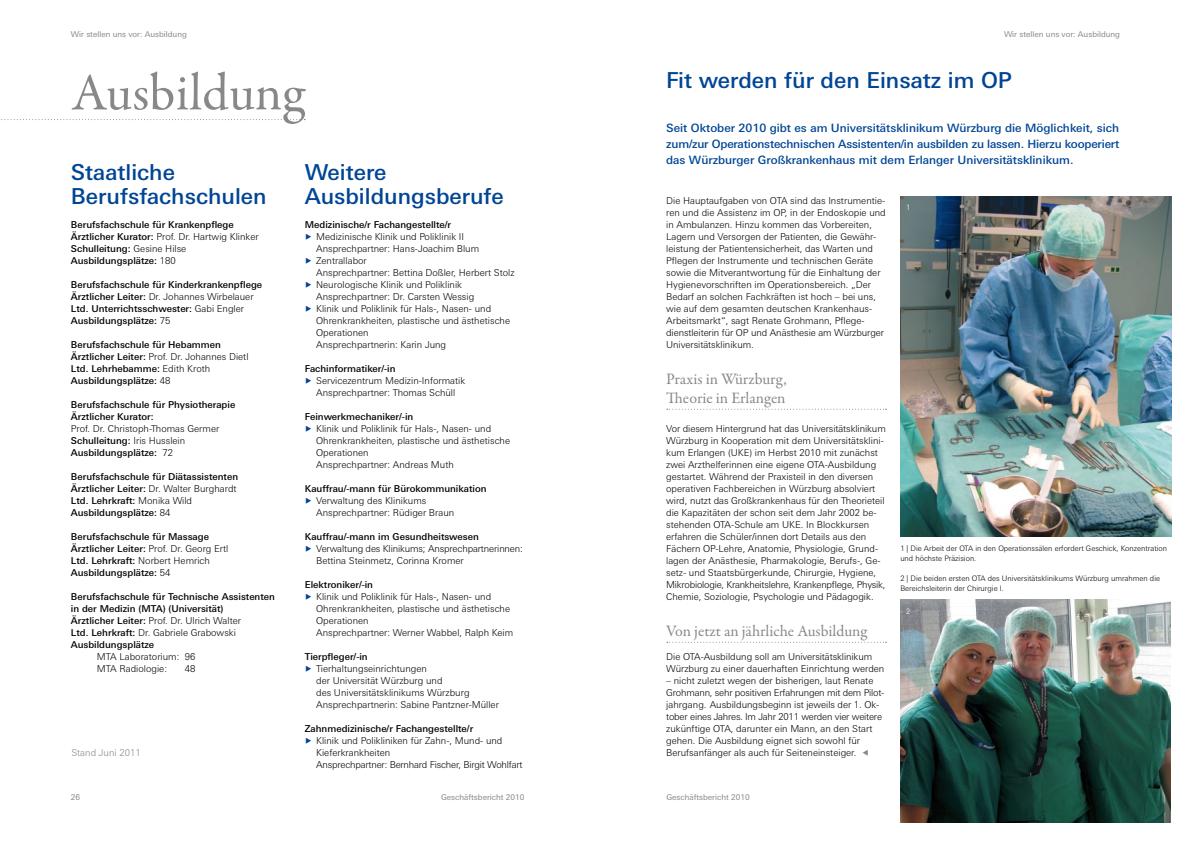
<style>
.page{position:relative;width:1191px;height:842px;background:#fff}
.page>*{position:absolute;margin:0;border:0;box-sizing:border-box;transform-origin:0 0}
.t1{font:53px "Garamond Premr Pro";color:#87888a}
.t2{font:500 22px/24px "LT Univers Basic";color:#004595}
.t3{font:16px/19px "Garamond Premr Pro";letter-spacing:-.005em;color:#87888a}
.t4{font:500 11.5px/16px "LT Univers Basic";color:#004595;text-align:justify}
.t5{font:300 9.5px/12px "LT Univers Basic";color:#000}
.t6{font:500 9.5px/12px "LT Univers Basic";color:#000}
.t7{font:300 9.5px "LT Univers Basic";letter-spacing:-.02em;color:#000}
.t8{font:300 9.5px "LT Univers Basic";color:#87888a}
.t9{font:8px "LT Univers Basic";color:#87888a}
.t10{font:300 7.5px/10px "LT Univers Basic";color:#000}
.t11{font:300 7.5px "LT Univers Basic";color:#fff}
.s1{font-weight:300}
.s2{font-weight:500}
.s3{color:#004595}
.s4{color:#87888a}
</style>
<div class="page">
<img style="left:900px;top:196px;width:271px;height:340px">
<img style="left:900px;top:599px;width:270px;height:223px">
<svg style="left:1px;top:119px;width:304px;height:1px"></svg>
<svg style="left:666px;top:409px;width:220px;height:1px"></svg>
<svg style="left:666px;top:642px;width:220px;height:1px"></svg>
<p class="t9" style="left:71px;top:30px;width:118px">Wir stellen uns vor: Ausbildung</p>
<h1 class="t1" style="left:71px;top:61px;width:234px">Ausbildung</h1>
<h2 class="t2" style="left:71px;top:160px;width:197px">Staatliche<br>Berufsfachschulen</h2>
<p class="t6" style="left:71px;top:219px;width:189px">Berufsfachschule für Krankenpflege Ärztlicher Kurator: <span class="s1">Prof. Dr. Hartwig Klinker </span>Schulleitung: <span class="s1">Gesine Hilse </span>Ausbildungsplätze: <span class="s1">180</span></p>
<p class="t6" style="left:71px;top:279px;width:193px">Berufsfachschule für Kinderkrankenpflege Ärztlicher Leiter: <span class="s1">Dr. Johannes Wirbelauer </span>Ltd. Unterrichtsschwester: <span class="s1">Gabi Engler </span>Ausbildungsplätze: <span class="s1">75</span></p>
<p class="t6" style="left:71px;top:339px;width:179px">Berufsfachschule für Hebammen<br>Ärztlicher Leiter: <span class="s1">Prof. Dr. Johannes Dietl<br></span>Ltd. Lehrhebamme: <span class="s1">Edith Kroth<br></span>Ausbildungsplätze: <span class="s1">48</span></p>
<p class="t6" style="left:71px;top:399px;width:166px">Berufsfachschule für Physiotherapie<br>Ärztlicher Kurator:</p>
<p class="t5" style="left:71px;top:423px;width:150px">Prof. Dr. Christoph-Thomas Germer<br><span class="s2">Schulleitung:</span> Iris Husslein<br><span class="s2">Ausbildungsplätze:</span> 72</p>
<p class="t6" style="left:71px;top:471px;width:169px">Berufsfachschule für Diätassistenten Ärztlicher Leiter: <span class="s1">Dr. Walter Burghardt </span>Ltd. Lehrkraft: <span class="s1">Monika Wild </span>Ausbildungsplätze: <span class="s1">84</span></p>
<p class="t6" style="left:71px;top:531px;width:159px">Berufsfachschule für Massage<br>Ärztlicher Leiter: <span class="s1">Prof. Dr. Georg Ertl<br></span>Ltd. Lehrkraft: <span class="s1">Norbert Hemrich<br></span>Ausbildungsplätze: <span class="s1">54</span></p>
<p class="t6" style="left:71px;top:591px;width:206px">Berufsfachschule für Technische Assistenten in der Medizin (MTA) (Universität)<br>Ärztlicher Leiter: <span class="s1">Prof. Dr. Ulrich Walter<br></span>Ltd. Lehrkraft: <span class="s1">Dr. Gabriele Grabowski </span>Ausbildungsplätze</p>
<p class="t5" style="left:97px;top:650px;width:100px">MTA Laboratorium: 96<br>MTA Radiologie:</p>
<h2 class="t2" style="left:305px;top:160px;width:200px">Weitere<br>Ausbildungsberufe</h2>
<p class="t6" style="left:305px;top:219px;width:148px">Medizinische/r Fachangestellte/r</p>
<p class="t5" style="left:305px;top:231px;width:161px"><span class="s3">▶</span> Medizinische Klinik und Poliklinik II</p>
<p class="t5" style="left:316px;top:243px;width:165px">Ansprechpartner: Hans-Joachim Blum</p>
<p class="t5" style="left:305px;top:255px;width:64px"><span class="s3">▶</span> Zentrallabor</p>
<p class="t5" style="left:316px;top:267px;width:200px">Ansprechpartner: Bettina Doßler, Herbert Stolz</p>
<p class="t5" style="left:305px;top:279px;width:159px"><span class="s3">▶</span> Neurologische Klinik und Poliklinik</p>
<p class="t5" style="left:316px;top:291px;width:160px">Ansprechpartner: Dr. Carsten Wessig</p>
<p class="t5" style="left:305px;top:303px;width:188px"><span class="s3">▶</span> Klinik und Poliklinik für Hals-, Nasen- und</p>
<p class="t5" style="left:316px;top:315px;width:195px">Ohrenkrankheiten, plastische und ästhetische</p>
<p class="t5" style="left:316px;top:327px;width:54px">Operationen</p>
<p class="t5" style="left:316px;top:339px;width:131px">Ansprechpartnerin: Karin Jung</p>
<p class="t6" style="left:305px;top:363px;width:92px">Fachinformatiker/-in</p>
<p class="t5" style="left:305px;top:375px;width:162px"><span class="s3">▶</span> Servicezentrum Medizin-Informatik</p>
<p class="t5" style="left:316px;top:387px;width:141px">Ansprechpartner: Thomas Schüll</p>
<p class="t6" style="left:305px;top:411px;width:110px">Feinwerkmechaniker/-in</p>
<p class="t5" style="left:305px;top:423px;width:188px"><span class="s3">▶</span> Klinik und Poliklinik für Hals-, Nasen- und</p>
<p class="t5" style="left:316px;top:435px;width:195px">Ohrenkrankheiten, plastische und ästhetische</p>
<p class="t5" style="left:316px;top:447px;width:54px">Operationen</p>
<p class="t5" style="left:316px;top:459px;width:139px">Ansprechpartner: Andreas Muth</p>
<p class="t6" style="left:305px;top:483px;width:183px">Kauffrau/-mann für Bürokommunikation</p>
<p class="t5" style="left:305px;top:495px;width:123px"><span class="s3">▶</span> Verwaltung des Klinikums</p>
<p class="t5" style="left:316px;top:507px;width:140px">Ansprechpartner: Rüdiger Braun</p>
<p class="t6" style="left:305px;top:531px;width:176px">Kauffrau/-mann im Gesundheitswesen</p>
<p class="t5" style="left:305px;top:543px;width:219px"><span class="s3">▶</span> Verwaltung des Klinikums; Ansprechpartnerinnen:</p>
<p class="t5" style="left:316px;top:555px;width:149px">Bettina Steinmetz, Corinna Kromer</p>
<p class="t6" style="left:305px;top:579px;width:70px">Elektroniker/-in</p>
<p class="t5" style="left:305px;top:591px;width:188px"><span class="s3">▶</span> Klinik und Poliklinik für Hals-, Nasen- und</p>
<p class="t5" style="left:316px;top:603px;width:195px">Ohrenkrankheiten, plastische und ästhetische</p>
<p class="t5" style="left:316px;top:615px;width:54px">Operationen</p>
<p class="t5" style="left:316px;top:627px;width:199px">Ansprechpartner: Werner Wabbel, Ralph Keim</p>
<p class="t6" style="left:305px;top:651px;width:64px">Tierpfleger/-in</p>
<p class="t5" style="left:305px;top:663px;width:124px"><span class="s3">▶</span> Tierhaltungseinrichtungen</p>
<p class="t5" style="left:316px;top:675px;width:128px">der Universität Würzburg und</p>
<p class="t5" style="left:316px;top:687px;width:155px">des Universitätsklinikums Würzburg</p>
<p class="t5" style="left:316px;top:699px;width:184px">Ansprechpartnerin: Sabine Pantzner-Müller</p>
<p class="t6" style="left:305px;top:723px;width:170px">Zahnmedizinische/r Fachangestellte/r</p>
<p class="t5" style="left:305px;top:735px;width:199px"><span class="s3">▶</span> Klinik und Polikliniken für Zahn-, Mund- und</p>
<p class="t5" style="left:316px;top:747px;width:76px">Kieferkrankheiten</p>
<p class="t7" style="left:316px;top:759px;width:208px">Ansprechpartner: Bernhard Fischer, Birgit Wohlfart</p>
<p class="t5" style="left:185px;top:662px;width:12px">48</p>
<p class="t8" style="left:71px;top:747px;width:71px">Stand Juni 2011</p>
<p class="t9" style="left:71px;top:793px;width:11px">26</p>
<p class="t9" style="left:441px;top:793px;width:85px">Geschäftsbericht 2010</p>
<p class="t9" style="left:1004px;top:30px;width:118px">Wir stellen uns vor: Ausbildung</p>
<h2 class="t2" style="left:666px;top:68px;width:347px">Fit werden für den Einsatz im OP</h2>
<p class="t4" style="left:666px;top:120px;width:454px">Seit Oktober 2010 gibt es am Universitätsklinikum Würzburg die Möglichkeit, sich zum/zur Operationstechnischen Assistenten/in ausbilden zu lassen. Hierzu kooperiert das Würzburger Großkrankenhaus mit dem Erlanger Universitätsklinikum.</p>
<p class="t5" style="left:666px;top:195px;width:221px">Die Hauptaufgaben von OTA sind das Instrumentie&shy;ren und die Assistenz im OP, in der Endoskopie und in Ambulanzen. Hinzu kommen das Vorbereiten, Lagern und Versorgen der Patienten, die Gewähr&shy;leistung der Patientensicherheit, das Warten und Pflegen der Instrumente und technischen Geräte sowie die Mitverantwortung für die Einhaltung der Hygienevorschriften im Operationsbereich. „Der Bedarf an solchen Fachkräften ist hoch – bei uns, wie auf dem gesamten deutschen Krankenhaus-Arbeitsmarkt“, sagt Renate Grohmann, Pflege&shy;dienstleiterin für OP und Anästhesie am Würzburger Universitätsklinikum.</p>
<h3 class="t3" style="left:666px;top:370px;width:122px">Praxis in Würzburg,<br>Theorie in Erlangen</h3>
<p class="t5" style="left:666px;top:423px;width:221px">Vor diesem Hintergrund hat das Universitätsklinikum Würzburg in Kooperation mit dem Universitätsklini&shy;kum Erlangen (UKE) im Herbst 2010 mit zunächst zwei Arzthelferinnen eine eigene OTA-Ausbildung gestartet. Während der Praxisteil in den diversen operativen Fachbereichen in Würzburg absolviert wird, nutzt das Großkrankenhaus für den Theorieteil die Kapazitäten der schon seit dem Jahr 2002 be&shy;stehenden OTA-Schule am UKE. In Blockkursen erfahren die Schüler/innen dort Details aus den Fächern OP-Lehre, Anatomie, Physiologie, Grund&shy;lagen der Anästhesie, Pharmakologie, Berufs-, Ge&shy;setz- und Staatsbürgerkunde, Chirurgie, Hygiene, Mikrobiologie, Krankheitslehre, Krankenpflege, Physik, Chemie, Soziologie, Psychologie und Pädagogik.</p>
<h3 class="t3" style="left:666px;top:622px;width:202px">Von jetzt an jährliche Ausbildung</h3>
<p class="t5" style="left:666px;top:651px;width:220px">Die OTA-Ausbildung soll am Universitätsklinikum<br>Würzburg zu einer dauerhaften Einrichtung werden</p>
<p class="t5" style="left:666px;top:675px;width:220px">– nicht zuletzt wegen der bisherigen, laut Renate Grohmann, sehr positiven Erfahrungen mit dem Pilot&shy;jahrgang. Ausbildungsbeginn ist jeweils der 1. Ok&shy;tober eines Jahres. Im Jahr 2011 werden vier weitere zukünftige OTA, darunter ein Mann, an den Start gehen. Die Ausbildung eignet sich sowohl für Berufsanfänger als auch für Seiteneinsteiger. <span class="s4">◀</span></p>
<p class="t9" style="left:666px;top:793px;width:85px">Geschäftsbericht 2010</p>
<p class="t11" style="left:906px;top:203px;width:6px">1</p>
<p class="t10" style="left:900px;top:543px;width:268px">1 | Die Arbeit der OTA in den Operationssälen erfordert Geschick, Konzentration und höchste Präzision.</p>
<p class="t10" style="left:900px;top:573px;width:261px">2 | Die beiden ersten OTA des Universitätsklinikums Würzburg umrahmen die<br>Bereichsleiterin der Chirurgie I.</p>
<p class="t11" style="left:906px;top:607px;width:6px">2</p>
</div>
